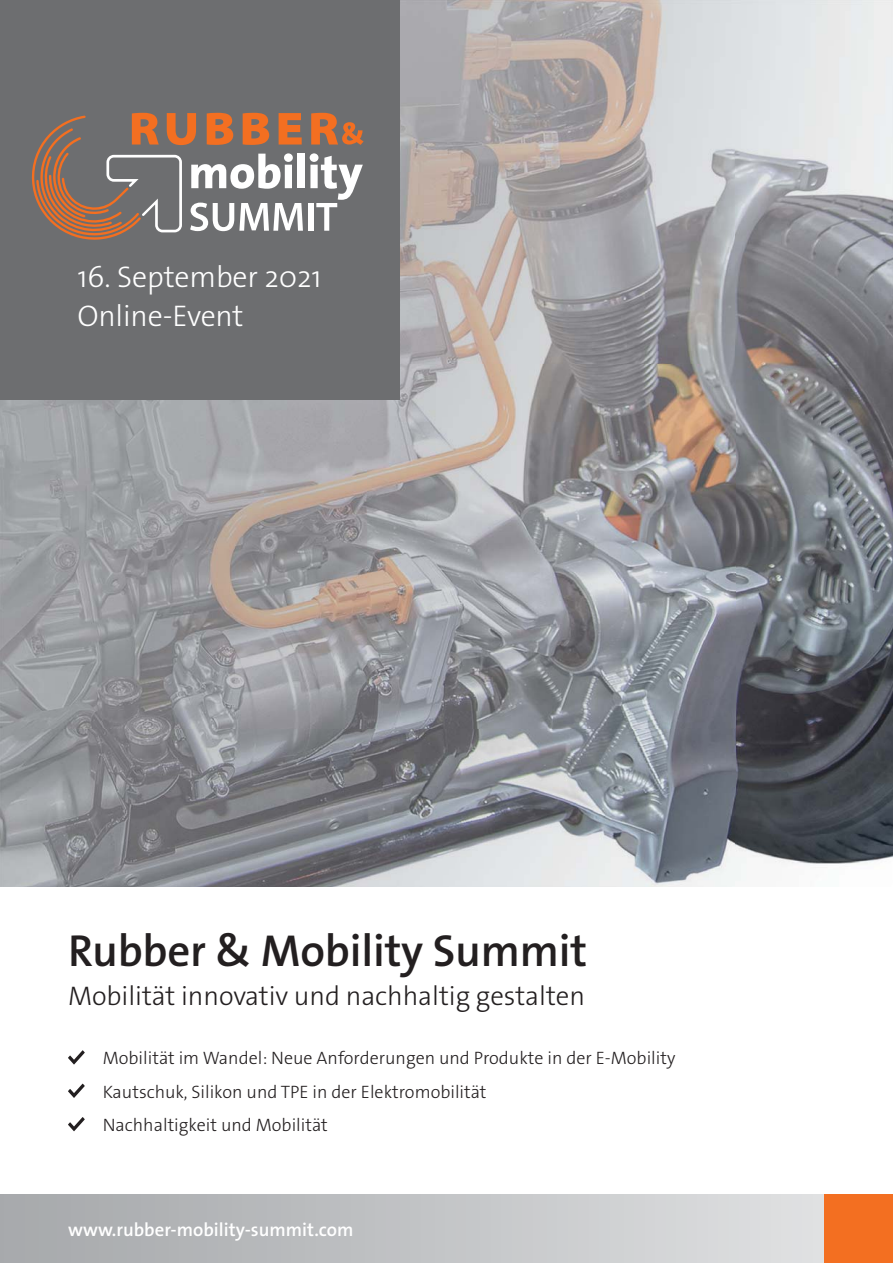
<style>
.page{position:relative;width:893px;height:1263px;background:#fff}
.page>*{position:absolute;margin:0;border:0;box-sizing:border-box;transform-origin:0 0}
.t1{font:600 45px "The Sans Os F";letter-spacing:-.005em;color:#231f20}
.t2{font:300 30px/38.7px "The Sans Os F";letter-spacing:-.005em;color:#fff}
.t3{font:300 27px "The Sans Os F";letter-spacing:-.005em;color:#231f20}
.t4{font:600 18.75px "The Sans Os F";color:#fff}
.t5{font:300 18px/33.5px "The Sans Os F";color:#231f20}
</style>
<div class="page">
<div style="left:0;top:1195px;width:893px;height:68px;background:linear-gradient(to right,#a5a8ab,#e4e4e4)"></div>
<svg style="left:68px;top:1050px;width:17px;height:14px"></svg>
<svg style="left:68px;top:1084px;width:17px;height:14px"></svg>
<svg style="left:68px;top:1117px;width:17px;height:14px"></svg>
<img style="left:0;top:0;width:893px;height:887px">
<div style="left:0;top:0;width:400px;height:400px;background:#6d6e70"></div>
<div style="left:308px;top:203px;width:5px;height:28px;background:#fff"></div>
<div style="left:298px;top:154px;width:7px;height:34px;background:#fff"></div>
<svg style="left:310px;top:153px;width:53px;height:78px"></svg>
<svg style="left:31px;top:113px;width:272px;height:127px"></svg>
<svg style="left:311px;top:113px;width:53px;height:32px"></svg>
<div style="left:825px;top:1195px;width:68px;height:34px;background:#f36f21"></div>
<div style="left:825px;top:1229px;width:68px;height:34px;background:#f36f21"></div>
<h2 class="t2" style="left:77px;top:259px;width:246px">16. September 2021<br>Online-Event</h2>
<h1 class="t1" style="left:68px;top:928px;width:521px">Rubber &amp; Mobility Summit</h1>
<h3 class="t3" style="left:68px;top:983px;width:518px">Mobilität innovativ und nachhaltig gestalten</h3>
<p class="t5" style="left:103px;top:1042px;width:574px">Mobilität im Wandel: Neue Anforderungen und Produkte in der E-Mobility<br>Kautschuk, Silikon und TPE in der Elektromobilität<br>Nachhaltigkeit und Mobilität</p>
<p class="t4" style="left:68px;top:1220px;width:287px">www.rubber-mobility-summit.com</p>
</div>
